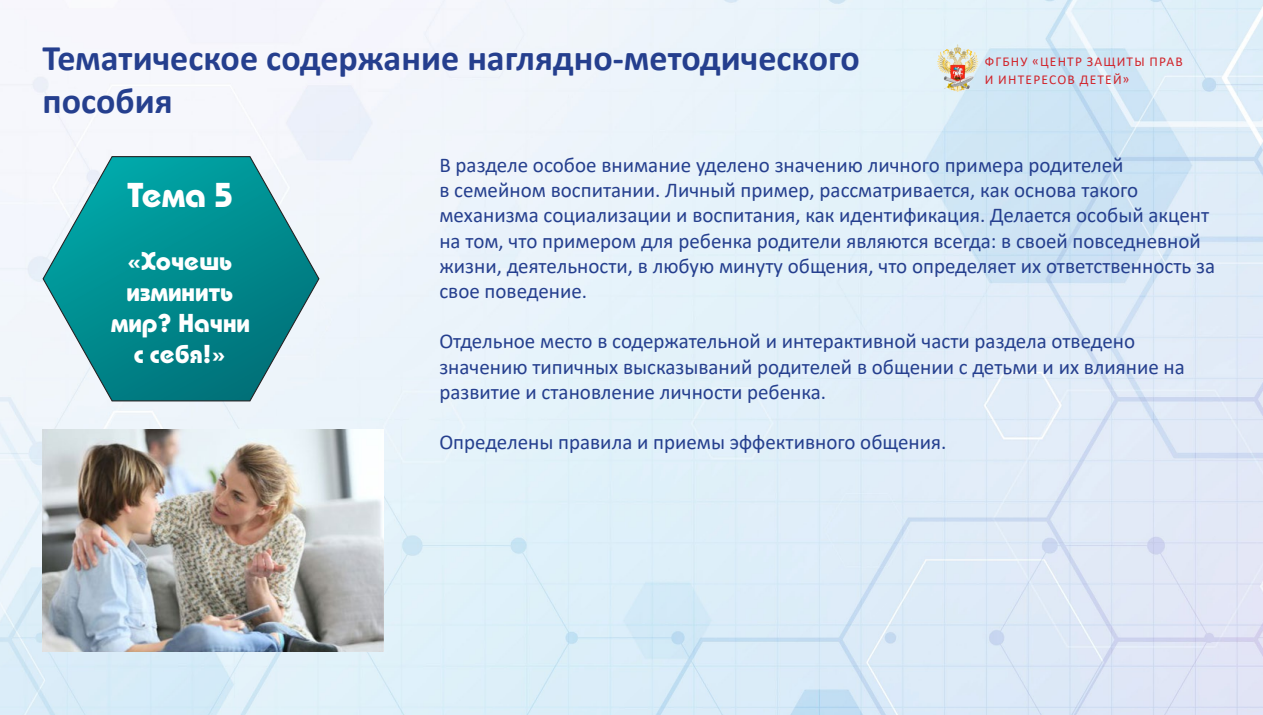
<style>
.page{position:relative;width:1263px;height:715px;background:#fff}
.page>*{position:absolute;margin:0;border:0;box-sizing:border-box;transform-origin:0 0}
.t1{font:700 36px/43.2px "Calibri";color:#253f8e}
.Main{font:700 34.5px "Bauhaus C";color:#fff}
.Main-2{font:700 25.8px/31px "Bauhaus C";color:#fff;text-align:center}
.Main-3{font:21px/25.2px "Calibri";color:#253f8e}
.t2{font:13.5px/18px "Calibri";letter-spacing:.09em;color:#d1232a}
</style>
<div class="page">
<img style="left:0;top:0;width:1263px;height:714px">
<img style="left:935px;top:43px;width:44px;height:49px">
<svg style="left:42px;top:155px;width:278px;height:247px"></svg>
<img style="left:43px;top:429px;width:340px;height:221px">
<p class="t1" style="left:43px;top:35px;width:819px">Тематическое содержание наглядно-методического пособия</p>
<p class="t2" style="left:985px;top:52px;width:200px">ФГБНУ «ЦЕНТР ЗАЩИТЫ ПРАВ<br>И ИНТЕРЕСОВ ДЕТЕЙ»</p>
<p class="Main" style="left:128px;top:176px;width:107px">Тема 5</p>
<p class="Main-2" style="left:111px;top:245px;width:141px">«Хочешь изминить мир? Начни с себя!»</p>
<p class="Main-3" style="left:439px;top:152px;width:777px">В разделе особое внимание уделено значению личного примера родителей<br>в семейном воспитании. Личный пример, рассматривается, как основа такого механизма социализации и воспитания, как идентификация. Делается особый акцент на том, что примером для ребенка родители являются всегда: в своей повседневной жизни, деятельности, в любую минуту общения, что определяет их ответственность за свое поведение.</p>
<p class="Main-3" style="left:439px;top:328px;width:747px">Отдельное место в содержательной и интерактивной части раздела отведено значению типичных высказываний родителей в общении с детьми и их влияние на развитие и становление личности ребенка.</p>
<p class="Main-3" style="left:439px;top:429px;width:508px">Определены правила и приемы эффективного общения.</p>
</div>
